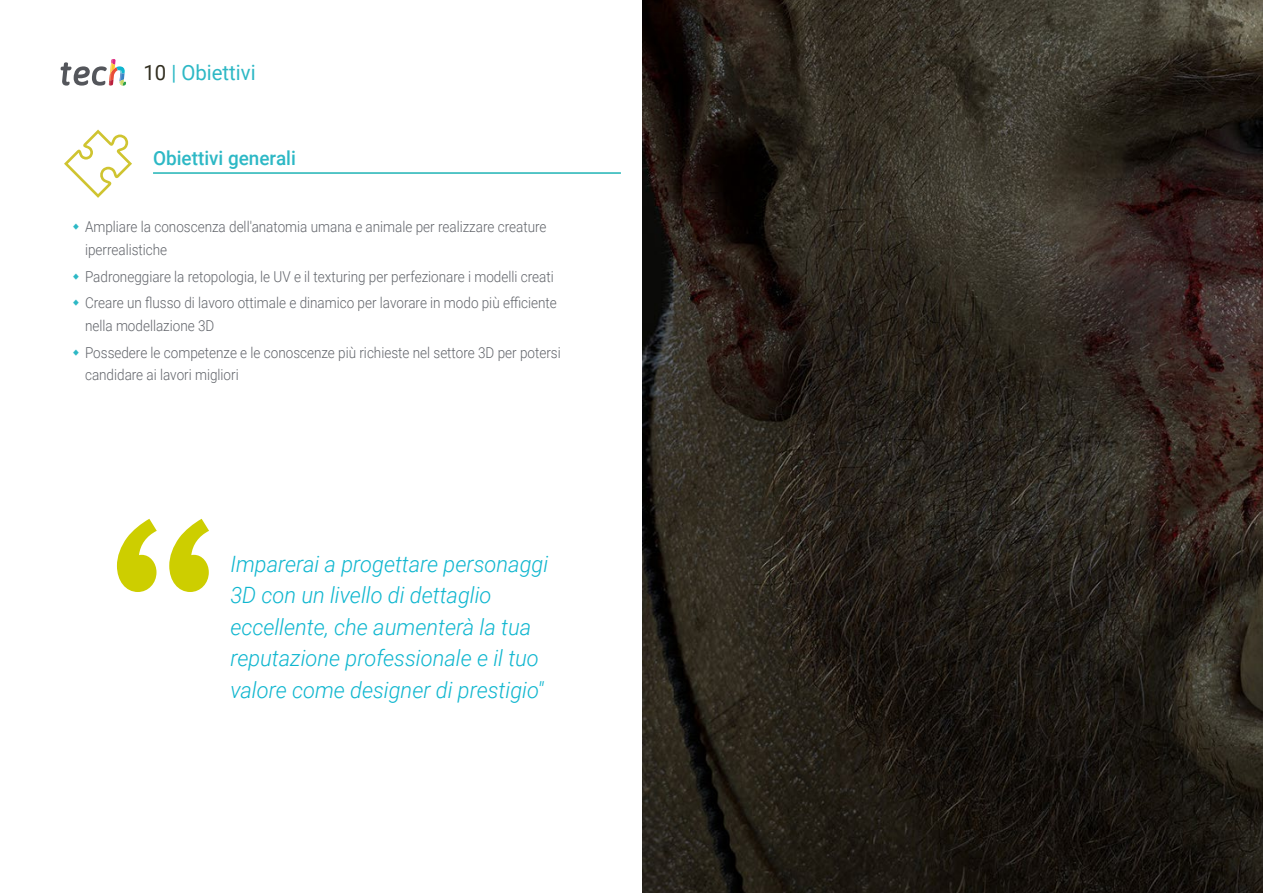
<style>
.page{position:relative;width:1263px;height:893px;background:#fff}
.page>*{position:absolute;margin:0;border:0;box-sizing:border-box;transform-origin:0 0}
.t1{font:italic 300 22.5px/31.5px "Roboto";color:#0fb6cf}
.t2{font:21px "Roboto";color:#2db8c5}
.t3{font:500 19.5px "Roboto";color:#2db8c5}
.t4{font:300 15px/26.7px "Roboto";color:#61646a;scale:.9 1}
.s1{color:#312e20}
</style>
<div class="page">
<hr style="left:153px;top:173px;width:468px;height:1px;background:#2db8c5">
<svg style="left:64px;top:130px;width:68px;height:68px"></svg>
<svg style="left:61px;top:59px;width:65px;height:27px"></svg>
<svg style="left:117px;top:519px;width:92px;height:73px"></svg>
<img style="left:642px;top:0;width:621px;height:893px">
<h2 class="t2" style="left:144px;top:57px;width:114px"><span class="s1">10</span> | Obiettivi</h2>
<h3 class="t3" style="left:153px;top:144px;width:144px">Obiettivi generali</h3>
<p class="t4" style="left:85px;top:215px;width:514px;line-height:22.5px">Ampliare la conoscenza dell'anatomia umana e animale per realizzare creature iperrealistiche</p>
<p class="t4" style="left:85px;top:262px;width:526px">Padroneggiare la retopologia, le UV e il texturing per perfezionare i modelli creati<br>Creare un flusso di lavoro ottimale e dinamico per lavorare in modo più efficiente</p>
<p class="t4" style="left:85px;top:312px;width:530px">nella modellazione 3D<br>Possedere le competenze e le conoscenze più richieste nel settore 3D per potersi</p>
<p class="t4" style="left:85px;top:361px;width:172px">candidare ai lavori migliori</p>
<h1 class="t1" style="left:230px;top:547px;width:319px">Imparerai a progettare personaggi 3D con un livello di dettaglio eccellente, che aumenterà la tua reputazione professionale e il tuo valore come designer di prestigio"</h1>
</div>
